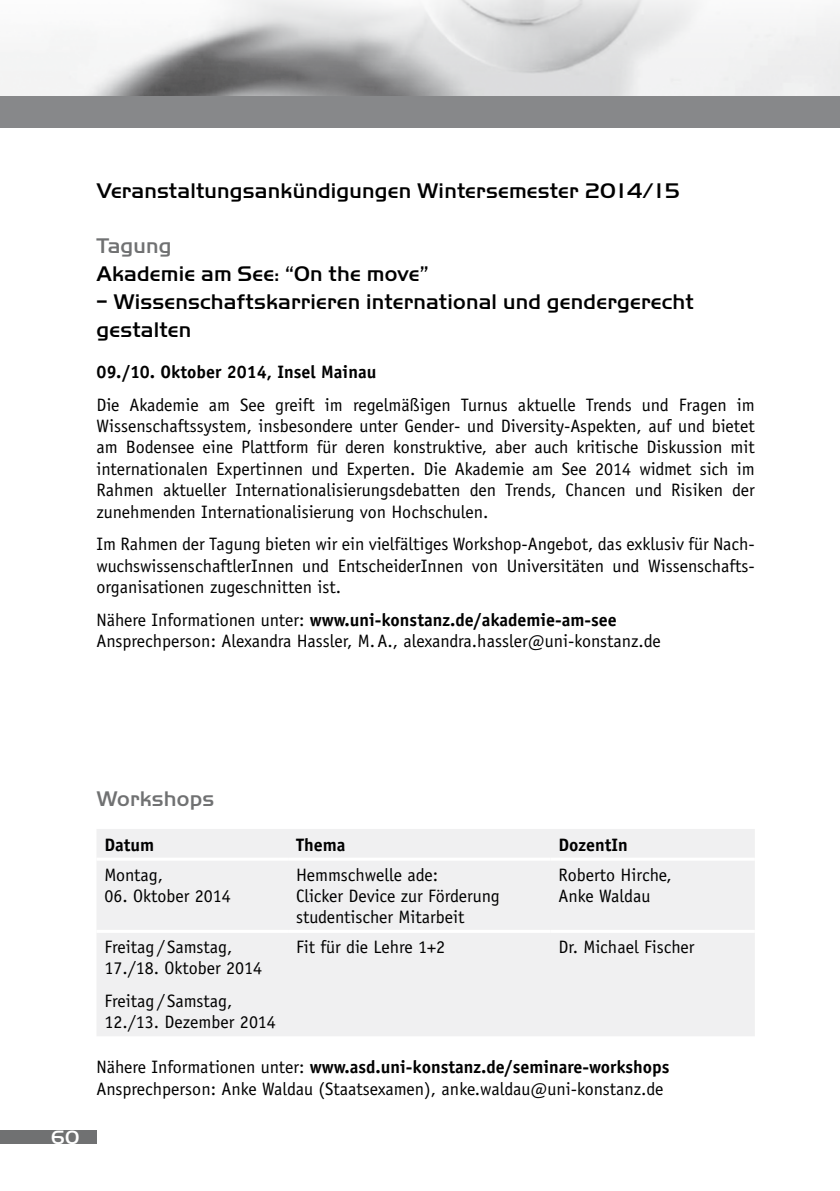
<style>
.page{position:relative;width:840px;height:1191px;background:#fff}
.page>*{position:absolute;margin:0;border:0;box-sizing:border-box;transform-origin:0 0}
.t1{font:500 22px/28px "Handel Gothic EF";letter-spacing:.01em;color:#000}
.t2{font:500 22px "Handel Gothic EF";letter-spacing:.01em;color:#707172}
.t3{font:500 20px "Handel Gothic EF";color:#fff}
.t4{font:18px/21.4px "Officina Sans";color:#000}
.t5{font:700 18px "Officina Sans";color:#000}
.s1{font-weight:700}
</style>
<div class="page">
<img style="left:0;top:0;width:839px;height:96px">
<div style="left:0;top:1130px;width:96px;height:13px;background:#707172"></div>
<div style="left:0;top:96px;width:839px;height:32px;background:#87888a"></div>
<div style="left:97px;top:829px;width:657px;height:207px;background:#f0f0f1"></div>
<hr style="left:96px;top:857px;width:192px;height:3px;background:#fff">
<hr style="left:288px;top:857px;width:262px;height:3px;background:#fff">
<hr style="left:550px;top:857px;width:204px;height:3px;background:#fff">
<hr style="left:96px;top:930px;width:192px;height:3px;background:#fff">
<hr style="left:288px;top:930px;width:262px;height:3px;background:#fff">
<hr style="left:550px;top:930px;width:204px;height:3px;background:#fff">
<p class="t1" style="left:96px;top:176px;width:585px">Veranstaltungsankündigungen Wintersemester 2014/15</p>
<p class="t2" style="left:96px;top:232px;width:77px">Tagung</p>
<p class="t1" style="left:96px;top:259px;width:333px">Akademie am See: “On the move”</p>
<p class="t1" style="left:96px;top:287px;width:598px">– Wissenschaftskarrieren international und gendergerecht gestalten</p>
<p class="t5" style="left:96px;top:360px;width:281px">09./10. Oktober 2014, Insel Mainau</p>
<p class="t4" style="left:96px;top:394px;width:659px;text-align:justify">Die Akademie am See greift im regelmäßigen Turnus aktuelle Trends und Fragen im Wissenschaftssystem, insbesondere unter Gender- und Diversity-Aspekten, auf und bietet am Bodensee eine Plattform für deren konstruktive, aber auch kritische Diskussion mit internationalen Expertinnen und Experten. Die Akademie am See 2014 widmet sich im Rahmen aktueller Internationalisierungsdebatten den Trends, Chancen und Risiken der zunehmenden Internationalisierung von Hochschulen.</p>
<p class="t4" style="left:96px;top:533px;width:659px;text-align:justify">Im Rahmen der Tagung bieten wir ein vielfältiges Workshop-Angebot, das exklusiv für Nach&shy;wuchswissenschaftlerInnen und EntscheiderInnen von Universitäten und Wissenschafts&shy;organisationen zugeschnitten ist.</p>
<p class="t4" style="left:96px;top:609px;width:565px">Nähere Informationen unter: <span class="s1">www.uni-konstanz.de/akademie-am-see<br></span>Ansprechperson: Alexandra Hassler, M.A., alexandra.hassler@uni-konstanz.de</p>
<p class="t3" style="left:51px;top:1125px;width:30px">60</p>
<p class="t2" style="left:96px;top:786px;width:119px">Workshops</p>
<p class="t5" style="left:104px;top:833px;width:51px">Datum</p>
<p class="t5" style="left:296px;top:833px;width:51px">Thema</p>
<p class="t5" style="left:558px;top:833px;width:71px">DozentIn</p>
<p class="t4" style="left:104px;top:864px;width:60px">Montag,</p>
<p class="t4" style="left:104px;top:885px;width:128px">06. Oktober 2014</p>
<p class="t4" style="left:296px;top:864px;width:205px">Hemmschwelle ade:<br>Clicker Device zur Förderung studentischer Mitarbeit</p>
<p class="t4" style="left:558px;top:864px;width:115px">Roberto Hirche,<br>Anke Waldau</p>
<p class="t4" style="left:104px;top:936px;width:159px">Freitag/ Samstag,<br>17./18. Oktober 2014</p>
<p class="t4" style="left:104px;top:990px;width:173px">Freitag/ Samstag,<br>12./13. Dezember 2014</p>
<p class="t4" style="left:296px;top:936px;width:151px">Fit für die Lehre 1+2</p>
<p class="t4" style="left:558px;top:936px;width:137px">Dr. Michael Fischer</p>
<p class="t4" style="left:96px;top:1056px;width:574px">Nähere Informationen unter: <span class="s1">www.asd.uni-konstanz.de/seminare-workshops<br></span>Ansprechperson: Anke Waldau (Staatsexamen), anke.waldau@uni-konstanz.de</p>
</div>
